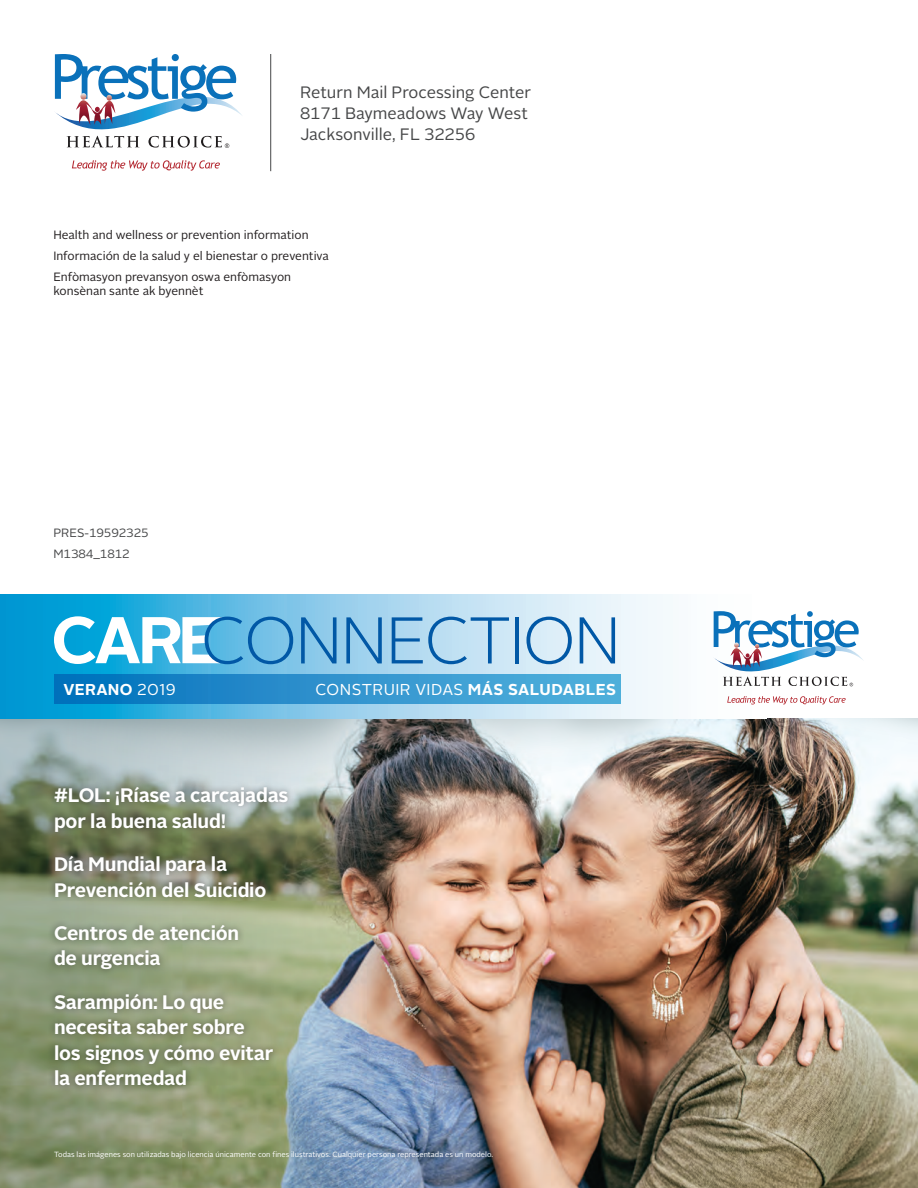
<style>
.page{position:relative;width:918px;height:1188px;background:#fff}
.page>*{position:absolute;margin:0;border:0;box-sizing:border-box;transform-origin:0 0}
.t1{font:300 65.85px "Alright Sans";letter-spacing:-.03em;color:#0158a6}
.t2{font:700 19.5px/25.5px "Alright Sans";letter-spacing:-.01em;color:#fff}
.t3{font:16.5px/21px "Alright Sans";color:#464748}
.t4{font:15.75px "Alright Sans";letter-spacing:.03em;color:#fff}
.t5{font:700 15.75px "Alright Sans";letter-spacing:.02em;color:#fff}
.t6{font:12px/14.4px "Alright Sans";color:#231f20}
.t7{font:12px "Alright Sans";color:#464748}
.t8{font:7.5px "Alright Sans";color:#fff}
.s1{font-family:"Minion Pro";font-weight:400;font-size:72px;color:#000}
.s2{font-weight:400}
.s3{font-weight:700}
</style>
<div class="page">
<img style="left:0;top:718px;width:918px;height:470px">
<img style="left:0;top:719px;width:436px;height:469px">
<svg style="left:0;top:594px;width:673px;height:124px;background:#8fcfeb"></svg>
<svg style="left:72px;top:160px;width:148px;height:11px"></svg>
<svg style="left:54px;top:54px;width:188px;height:94px"></svg>
<svg style="left:727px;top:696px;width:119px;height:9px"></svg>
<svg style="left:713px;top:611px;width:150px;height:75px"></svg>
<hr style="left:270px;top:54px;width:1px;height:117px;background:#464748">
<div style="left:54px;top:674px;width:567px;height:30px;background:linear-gradient(to right,#0271bc,#57b3dd)"></div>
<svg style="left:54px;top:616px;width:169px;height:48px"></svg>
<div style="left:47px;top:781px;width:247px;height:311px;background:#231f20;opacity:.55"></div>
<p class="t3" style="left:300px;top:83px;width:233px">Return Mail Processing Center<br>8171 Baymeadows Way West<br>Jacksonville, FL 32256</p>
<p class="t6" style="left:53px;top:227px;width:257px">Health and wellness or prevention information</p>
<p class="t6" style="left:53px;top:249px;width:277px">Información de la salud y el bienestar o preventiva</p>
<p class="t6" style="left:53px;top:270px;width:239px">Enfòmasyon prevansyon oswa enfòmasyon konsènan sante ak byennèt</p>
<p class="t7" style="left:53px;top:524px;width:97px">PRES-19592325</p>
<p class="t7" style="left:53px;top:545px;width:78px">M1384_1812</p>
<p class="t1" style="left:69px;top:596px;width:554px"><span class="s1">care</span> CONNECTION</p>
<p class="t5" style="left:63px;top:678px;width:114px">VERANO <span class="s2">2019</span></p>
<p class="t4" style="left:315px;top:679px;width:302px">CONSTRUIR VIDAS <span class="s3">MÁS SALUDABLES</span></p>
<p class="t2" style="left:54px;top:783px;width:236px">#LOL: ¡Ríase a carcajadas por la buena salud!</p>
<p class="t2" style="left:54px;top:852px;width:214px">Día Mundial para la<br>Prevención del Suicidio</p>
<p class="t2" style="left:54px;top:920px;width:187px">Centros de atención de urgencia</p>
<p class="t2" style="left:54px;top:989px;width:221px">Sarampión: Lo que necesita saber sobre los signos y cómo evitar la enfermedad</p>
<p class="t8" style="left:54px;top:1149px;width:441px">Todas las imágenes son utilizadas bajo licencia únicamente con fines ilustrativos. Cualquier persona representada es un modelo.</p>
</div>
